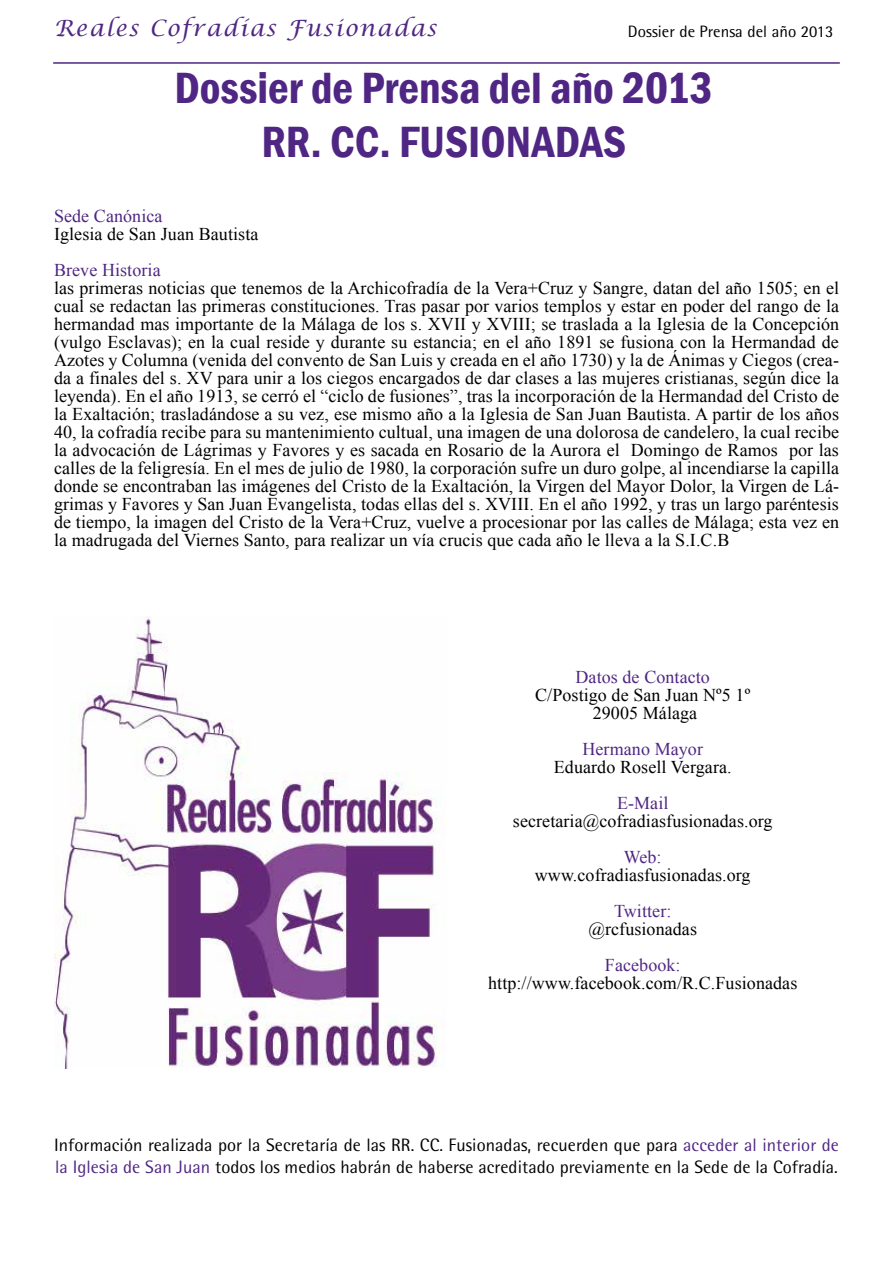
<style>
.page{position:relative;width:893px;height:1263px;background:#fff}
.page>*{position:absolute;margin:0;border:0;box-sizing:border-box;transform-origin:0 0}
.t1{font:600 condensed 45px/54px "Franklin Gothic";color:#4f2683;text-align:center}
.t2{font:italic 22.5px "Lucida Calligraphy";letter-spacing:.07em;color:#4f2683}
.t3{font:18px/18px "Times New Roman";letter-spacing:.005em;color:#000;text-align:justify}
.t4{font:18px/21.6px "Rotis Semi Sans Std";letter-spacing:.005em;color:#000}
.t5{font:18px "Times New Roman";letter-spacing:.005em;color:#4f2683}
.t6{font:16.5px "Rotis Semi Sans Std";letter-spacing:.005em;color:#000}
.s1{color:#4f2683}
</style>
<div class="page">
<img style="left:54px;top:617px;width:391px;height:452px">
<hr style="left:53px;top:62px;width:787px;height:2px;background:#4f2683">
<p class="t2" style="left:54px;top:15px;width:384px">Reales Cofradías Fusionadas</p>
<p class="t6" style="left:628px;top:21px;width:207px">Dossier de Prensa del año 2013</p>
<h1 class="t1" style="left:175px;top:61px;width:540px">Dossier de Prensa del año 2013<br>RR. CC. FUSIONADAS</h1>
<p class="t5" style="left:54px;top:204px;width:110px">Sede Canónica</p>
<p class="t3" style="left:54px;top:225px;width:206px">Iglesia de San Juan Bautista</p>
<p class="t5" style="left:54px;top:258px;width:108px">Breve Historia</p>
<p class="t3" style="left:54px;top:279px;width:787px">las primeras noticias que tenemos de la Archicofradía de la Vera+Cruz y Sangre, datan del año 1505; en el cual se redactan las primeras constituciones. Tras pasar por varios templos y estar en poder del rango de la hermandad mas importante de la Málaga de los s. XVII y XVIII; se traslada a la Iglesia de la Concepción (vulgo Esclavas); en la cual reside y durante su estancia; en el año 1891 se fusiona con la Hermandad de Azotes y Columna (venida del convento de San Luis y creada en el año 1730) y la de Ánimas y Ciegos (crea&shy;da a finales del s. XV para unir a los ciegos encargados de dar clases a las mujeres cristianas, según dice la leyenda). En el año 1913, se cerró el “ciclo de fusiones”, tras la incorporación de la Hermandad del Cristo de la Exaltación; trasladándose a su vez, ese mismo año a la Iglesia de San Juan Bautista. A partir de los años 40, la cofradía recibe para su mantenimiento cultual, una imagen de una dolorosa de candelero, la cual recibe la advocación de Lágrimas y Favores y es sacada en Rosario de la Aurora el Domingo de Ramos por las calles de la feligresía. En el mes de julio de 1980, la corporación sufre un duro golpe, al incendiarse la capilla donde se encontraban las imágenes del Cristo de la Exaltación, la Virgen del Mayor Dolor, la Virgen de Lá&shy;grimas y Favores y San Juan Evangelista, todas ellas del s. XVIII. En el año 1992, y tras un largo paréntesis de tiempo, la imagen del Cristo de la Vera+Cruz, vuelve a procesionar por las calles de Málaga; esta vez en la madrugada del Viernes Santo, para realizar un vía crucis que cada año le lleva a la S.I.C.B</p>
<p class="t5" style="left:575px;top:665px;width:136px">Datos de Contacto</p>
<p class="t3" style="left:535px;top:686px;width:217px;text-align:center">C/Postigo de San Juan Nº5 1º<br>29005 Málaga</p>
<p class="t5" style="left:582px;top:737px;width:122px">Hermano Mayor</p>
<p class="t3" style="left:554px;top:758px;width:179px">Eduardo Rosell Vergara.</p>
<p class="t5" style="left:617px;top:791px;width:53px">E-Mail</p>
<p class="t3" style="left:513px;top:812px;width:261px">secretaria@cofradiasfusionadas.org</p>
<p class="t5" style="left:624px;top:845px;width:39px">Web:</p>
<p class="t3" style="left:535px;top:866px;width:217px">www.cofradiasfusionadas.org</p>
<p class="t5" style="left:614px;top:899px;width:59px">Twitter:</p>
<p class="t3" style="left:588px;top:920px;width:110px">@rcfusionadas</p>
<p class="t5" style="left:605px;top:953px;width:77px">Facebook:</p>
<p class="t3" style="left:488px;top:974px;width:311px">http://www.facebook.com/R.C.Fusionadas</p>
<p class="t4" style="left:54px;top:1134px;width:786px">Información realizada por la Secretaría de las RR. CC. Fusionadas, recuerden que para <span class="s1">acceder al interior de la Iglesia de San Juan</span> todos los medios habrán de haberse acreditado previamente en la Sede de la Cofradía.</p>
</div>
